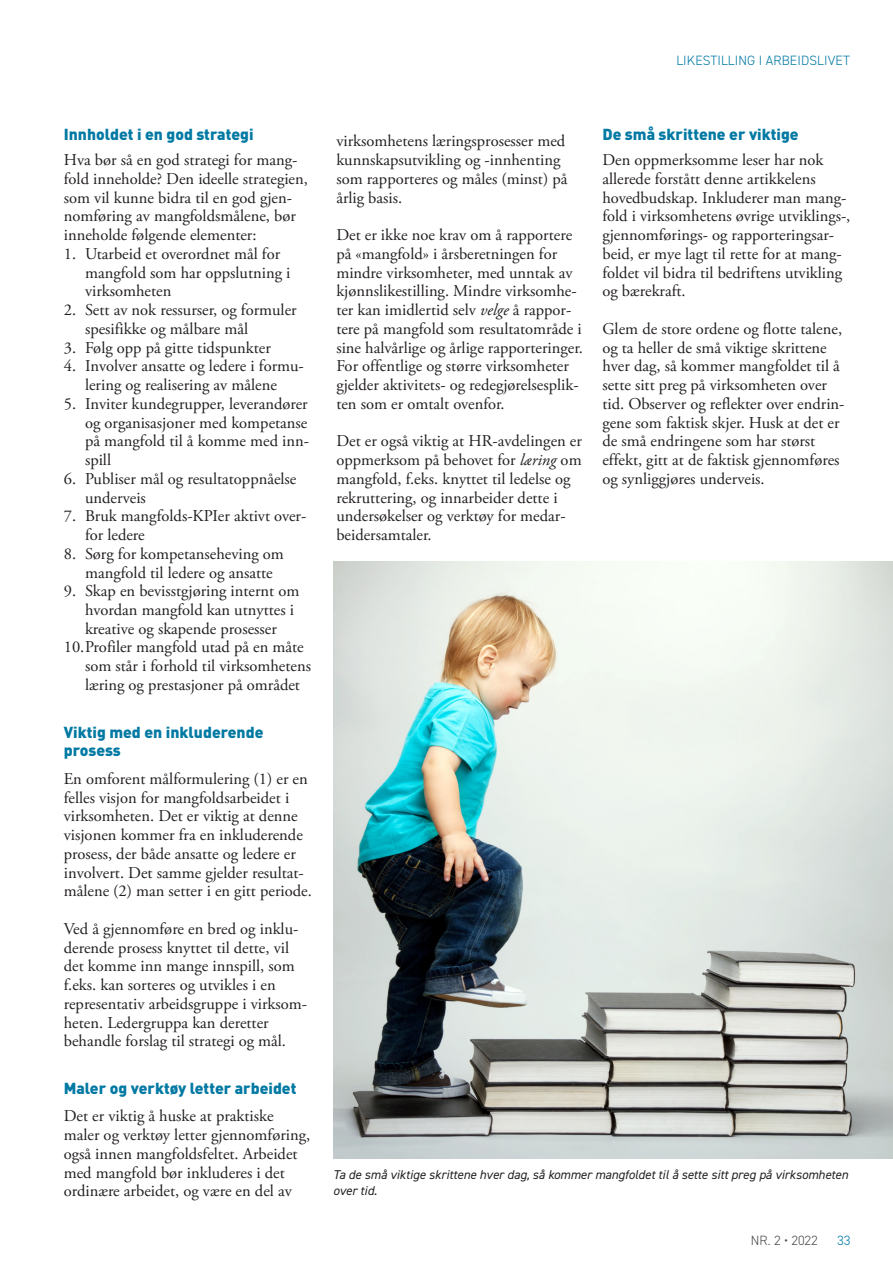
<style>
.page{position:relative;width:893px;height:1263px;background:#fff}
.page>*{position:absolute;margin:0;border:0;box-sizing:border-box;transform-origin:0 0}
.t1{font:16.5px/18.8px "Adobe Garamond Pro";color:#231f20}
.t2{font:900 15.75px/18px "DIN Pro";color:#0079a3}
.t3{font:300 13.5px "DIN2014";letter-spacing:.01em;color:#0079a3}
.t4{font:300 13.5px "DIN2014";color:#4b4c4d}
.t5{font:italic 12.75px/15.8px "DIN2014";color:#231f20}
.s1{font-style:italic}
</style>
<div class="page">
<img style="left:333px;top:562px;width:560px;height:597px">
<p class="t3" style="left:676px;top:52px;width:175px">LIKESTILLING I ARBEIDSLIVET</p>
<p class="t2" style="left:64px;top:124px;width:191px">Innholdet i en god strategi</p>
<p class="t1" style="left:64px;top:151px;width:246px">Hva bør så en god strategi for mang&shy;fold inneholde? Den ideelle strategien, som vil kunne bidra til en god gjen&shy;nomføring av mangfoldsmålene, bør inneholde følgende elementer:</p>
<p class="t1" style="left:85px;top:245px;width:207px;text-indent:-21px">1. Utarbeid et overordnet mål for mangfold som har oppslutning i virksomheten</p>
<p class="t1" style="left:85px;top:301px;width:213px;text-indent:-21px">2. Sett av nok ressurser, og formuler spesifikke og målbare mål</p>
<p class="t1" style="left:64px;top:338px;width:209px">3. Følg opp på gitte tidspunkter</p>
<p class="t1" style="left:64px;top:357px;width:242px;text-align:center">4. Involver ansatte og ledere i formu&shy;lering og realisering av målene</p>
<p class="t1" style="left:85px;top:395px;width:226px;text-align:justify;text-indent:-21px">5. Inviter kundegrupper, leverandører og organisasjoner med kompetanse på mangfold til å komme med inn&shy;spill</p>
<p class="t1" style="left:85px;top:470px;width:213px;text-indent:-21px">6. Publiser mål og resultatoppnåelse underveis</p>
<p class="t1" style="left:85px;top:507px;width:223px;text-indent:-21px">7. Bruk mangfolds-KPIer aktivt over&shy;for ledere</p>
<p class="t1" style="left:85px;top:545px;width:200px;text-indent:-21px">8. Sørg for kompetanseheving om mangfold til ledere og ansatte</p>
<p class="t1" style="left:64px;top:582px;width:237px">9. Skap en bevisstgjøring internt om</p>
<p class="t1" style="left:85px;top:601px;width:210px">hvordan mangfold kan utnyttes i</p>
<p class="t1" style="left:85px;top:620px;width:193px">kreative og skapende prosesser</p>
<p class="t1" style="left:64px;top:638px;width:242px">10.Profiler mangfold utad på en måte</p>
<p class="t1" style="left:85px;top:657px;width:228px">som står i forhold til virksomhetens</p>
<p class="t1" style="left:85px;top:676px;width:216px">læring og prestasjoner på området</p>
<p class="t2" style="left:64px;top:722px;width:201px">Viktig med en inkluderende prosess</p>
<p class="t1" style="left:64px;top:770px;width:250px">En omforent målformulering (1) er en felles visjon for mangfoldsarbeidet i virksomheten. Det er viktig at denne visjonen kommer fra en inkluderende prosess, der både ansatte og ledere er involvert. Det samme gjelder resultat&shy;målene (2) man setter i en gitt periode.</p>
<p class="t1" style="left:64px;top:920px;width:245px">Ved å gjennomføre en bred og inklu&shy;derende prosess knyttet til dette, vil det komme inn mange innspill, som f.eks. kan sorteres og utvikles i en representativ arbeidsgruppe i virksom&shy;heten. Ledergruppa kan deretter behandle forslag til strategi og mål.</p>
<p class="t2" style="left:64px;top:1079px;width:234px">Maler og verktøy letter arbeidet</p>
<p class="t1" style="left:64px;top:1107px;width:248px">Det er viktig å huske at praktiske maler og verktøy letter gjennomføring, også innen mangfoldsfeltet. Arbeidet med mangfold bør inkluderes i det ordinære arbeidet, og være en del av</p>
<p class="t1" style="left:336px;top:132px;width:233px">virksomhetens læringsprosesser med kunnskapsutvikling og -innhenting som rapporteres og måles (minst) på årlig basis.</p>
<p class="t1" style="left:336px;top:226px;width:248px">Det er ikke noe krav om å rapportere på «mangfold» i årsberetningen for mindre virksomheter, med unntak av kjønnslikestilling. Mindre virksomhe&shy;ter kan imidlertid selv <span class="s1">velge</span> å rappor&shy;tere på mangfold som resultatområde i sine halvårlige og årlige rapporteringer.<br>For offentlige og større virksomheter gjelder aktivitets- og redegjørelsesplik&shy;ten som er omtalt ovenfor.</p>
<p class="t1" style="left:336px;top:432px;width:247px">Det er også viktig at HR-avdelingen er oppmerksom på behovet for <span class="s1">læring</span> om mangfold, f.eks. knyttet til ledelse og rekruttering, og innarbeider dette i undersøkelser og verktøy for medar&shy;beidersamtaler.</p>
<p class="t2" style="left:602px;top:124px;width:198px">De små skrittene er viktige</p>
<p class="t1" style="left:602px;top:151px;width:250px">Den oppmerksomme leser har nok allerede forstått denne artikkelens hovedbudskap. Inkluderer man mang&shy;fold i virksomhetens øvrige utviklings-, gjennomførings- og rapporteringsar&shy;beid, er mye lagt til rette for at mang&shy;foldet vil bidra til bedriftens utvikling og bærekraft.</p>
<p class="t1" style="left:602px;top:320px;width:244px">Glem de store ordene og flotte talene, og ta heller de små viktige skrittene hver dag, så kommer mangfoldet til å sette sitt preg på virksomheten over tid. Observer og reflekter over endrin&shy;gene som faktisk skjer. Husk at det er de små endringene som har størst effekt, gitt at de faktisk gjennomføres og synliggjøres underveis.</p>
<p class="t5" style="left:333px;top:1167px;width:517px">Ta de små viktige skrittene hver dag, så kommer mangfoldet til å sette sitt preg på virksomheten over tid.</p>
<p class="t4" style="left:751px;top:1232px;width:69px">NR. 2 • 2022</p>
<p class="t3" style="left:837px;top:1232px;width:15px">33</p>
</div>
